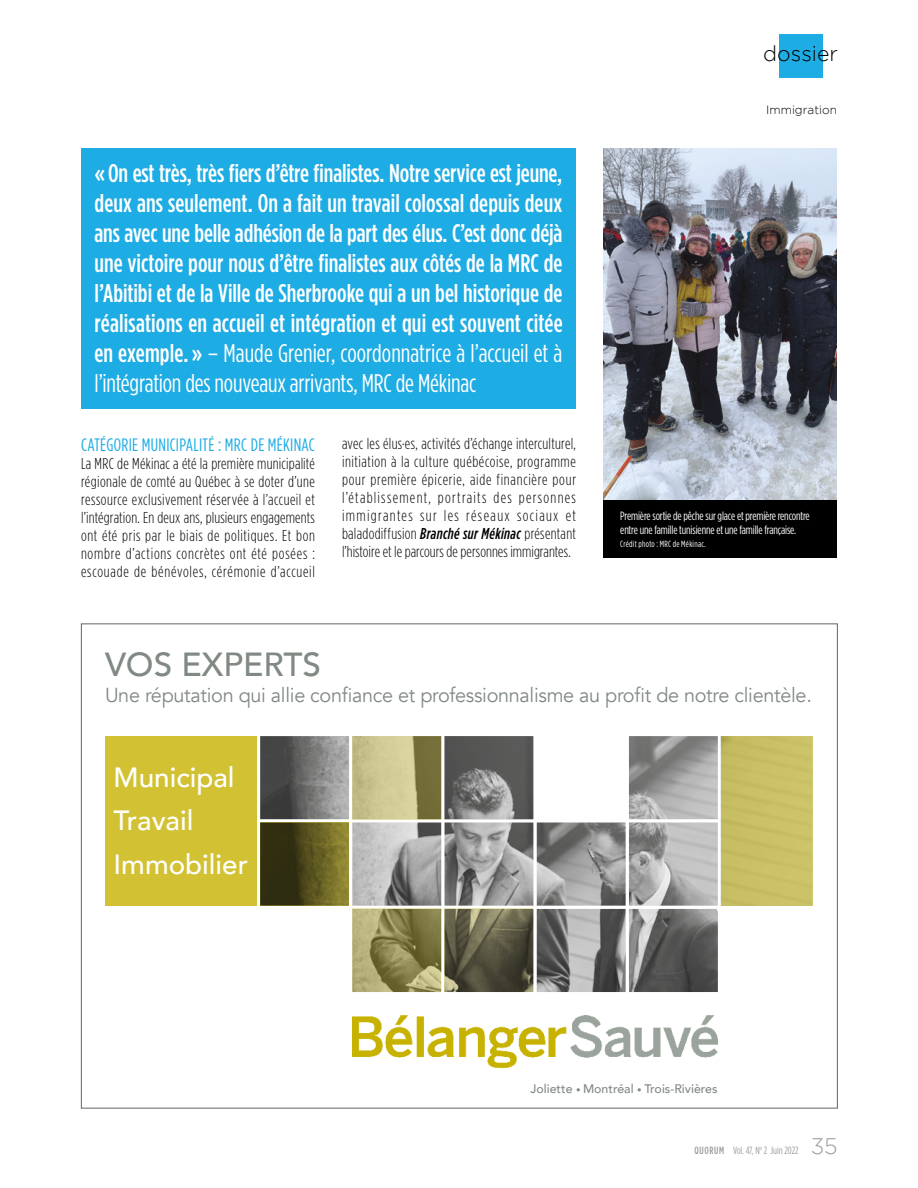
<style>
.page{position:relative;width:918px;height:1188px;background:#fff}
.page>*{position:absolute;margin:0;border:0;box-sizing:border-box;transform-origin:0 0}
.t1{font:500 33.3px "Avenir";color:#818983}
.t2{font:500 27.75px/43.7px "Avenir";color:#fff}
.EXERGUE_-_blanc{font:500 25.5px/30px "Gotham Condensed";letter-spacing:.005em;color:#fff;text-align:justify}
.t3{font:300 21.45px "Gotham";color:#000}
.t4{font:20.25px "Avenir";letter-spacing:-.015em;color:#818983}
.SOUS-TITRE_-_bleu_do{font:18px "Gotham Condensed";letter-spacing:.015em;color:#1eace4}
.COURANT_-_noir{font:300 15.75px/18px "Gotham Condensed";letter-spacing:.025em;color:#000;text-align:justify}
.t5{font:500 12.3px "Avenir";color:#818983}
.BAS_VIGNETTE{font:12px/13.5px "Gotham Condensed";letter-spacing:-.01em;color:#fff}
.t6{font:300 12px "Gotham";color:#000}
.t7{font:10.5px "Gotham Condensed";color:#9d9d9c}
.BAS_VIGNETTE-2{font:9px "Gotham Condensed";letter-spacing:.03em;color:#fff}
.s1{font-weight:400}
.s2{font-weight:500;font-style:italic}
.s3{font-size:9px}
.s4{font-weight:500}
.s5{font-family:"Gotham";font-weight:300;font-size:22.5px}
</style>
<div class="page">
<div style="left:779px;top:35px;width:44px;height:43px;background:#1eace4"></div>
<div style="left:105px;top:736px;width:152px;height:170px;background:#d2c233"></div>
<img style="left:260px;top:736px;width:461px;height:256px">
<svg style="left:352px;top:736px;width:89px;height:83px;background:#b3ad78"></svg>
<svg style="left:352px;top:909px;width:89px;height:83px;background:#948e58"></svg>
<div style="left:721px;top:736px;width:92px;height:173px;background:#c9bf65"></div>
<div style="left:718px;top:906px;width:98px;height:5px;background:#fff"></div>
<img style="left:352px;top:1015px;width:366px;height:54px">
<img style="left:603px;top:148px;width:234px;height:353px">
<div style="left:603px;top:501px;width:234px;height:57px;background:#000"></div>
<div style="left:81px;top:148px;width:495px;height:261px;background:#1eace4"></div>
<h3 class="t3" style="left:763px;top:41px;width:76px">dossier</h3>
<p class="EXERGUE_-_blanc" style="left:94px;top:158px;width:470px">« On est très, très fiers d’être finalistes. Notre service est jeune, deux ans seulement. On a fait un travail colossal depuis deux ans avec une belle adhésion de la part des élus. C’est donc déjà une victoire pour nous d’être finalistes aux côtés de la MRC de l’Abitibi et de la Ville de Sherbrooke qui a un bel historique de réalisations en accueil et intégration et qui est souvent citée en exemple. » <span class="s1">– Maude Grenier, coordonnatrice à l’accueil et à l’intégration des nouveaux arrivants, MRC de Mékinac</span></p>
<p class="SOUS-TITRE_-_bleu_do" style="left:81px;top:434px;width:235px">CATÉGORIE MUNICIPALITÉ : MRC DE MÉKINAC</p>
<p class="COURANT_-_noir" style="left:81px;top:454px;width:236px">La MRC de Mékinac a été la première municipalité régionale de comté au Québec à se doter d’une ressource exclusivement réservée à l’accueil et l’intégration. En deux ans, plusieurs engagements ont été pris par le biais de politiques. Et bon nombre d’actions concrètes ont été posées : escouade de bénévoles, cérémonie d’accueil</p>
<p class="COURANT_-_noir" style="left:342px;top:434px;width:236px">avec les élus·es, activités d’échange interculturel, initiation à la culture québécoise, programme pour première épicerie, aide financière pour l’établissement, portraits des personnes immigrantes sur les réseaux sociaux et baladodiffusion <span class="s2">Branché sur Mékinac</span> présentant l’histoire et le parcours de personnes immigrantes.</p>
<p class="t6" style="left:766px;top:103px;width:72px">Immigration</p>
<p class="BAS_VIGNETTE" style="left:620px;top:509px;width:191px">Première sortie de pêche sur glace et première rencontre entre une famille tunisienne et une famille française.</p>
<p class="BAS_VIGNETTE-2" style="left:620px;top:539px;width:87px">Crédit photo : MRC de Mékinac.</p>
<p class="t1" style="left:105px;top:635px;width:218px">VOS EXPERTS</p>
<p class="t4" style="left:105px;top:683px;width:708px">Une réputation qui allie confiance et professionnalisme au profit de notre clientèle.</p>
<p class="t2" style="left:114px;top:754px;width:136px">Municipal<br>Travail<br>Immobilier</p>
<p class="t5" style="left:530px;top:1078px;width:189px">Joliette <span class="s3">•</span> Montréal <span class="s3">•</span> Trois-Rivières</p>
<p class="t7" style="left:695px;top:1144px;width:145px"><span class="s4">QUORUM</span> Vol. 47, N<sup>o</sup> 2 Juin 2022 <span class="s5">35</span></p>
</div>
